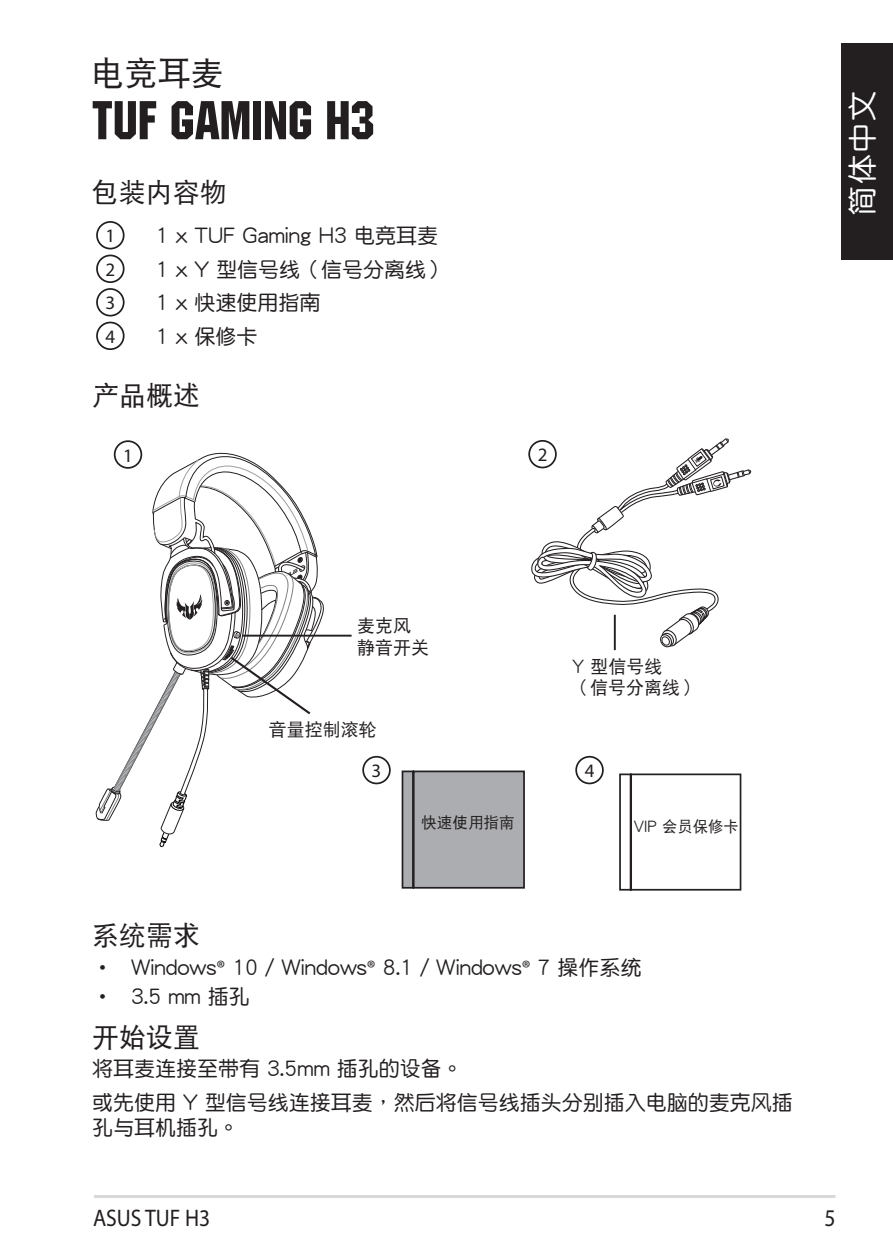
<style>
.page{position:relative;width:893px;height:1259px;background:#fff}
.page>*{position:absolute;margin:0;border:0;box-sizing:border-box;transform-origin:0 0}
.t1{font:54px "Machine IT Cby BT";color:#231f20}
.t2{font:33px "DF Hei GB5 Std W5";color:#231f20}
.t3{font:30px "DF Yuan GB5 Std W5";color:#fff}
.t4{font:27px "DF Hei GB5 Std W5";color:#231f20}
.t5{font:24px "Myriad Pro";color:#231f20;scale:.9 1}
.t6{font:21px/33.6px "DF Yuan GB5 Std W5";color:#231f20}
.t7{font:18.9px "Myriad Pro";color:#231f20}
.t8{font:18px/21.6px "DF Hei GB5 Std W5";color:#231f20}
.t9{font:15.6px "DF Hei GB5 Std W5";color:#231f20}
.t10{font:15.3px "DF Hei GB5 Std W5";color:#231f20}
.s1{font-family:"Myriad Pro"}
</style>
<div class="page">
<hr style="left:94px;top:1195px;width:741px;height:3px;background:#d8d8d8">
<div style="left:841px;top:43px;width:52px;height:217px;background:#231f20"></div>
<div style="left:96px;top:221px;width:29px;height:28px;border:2px solid #231f20;border-radius:50%"></div>
<div style="left:96px;top:255px;width:29px;height:28px;border:2px solid #231f20;border-radius:50%"></div>
<div style="left:96px;top:288px;width:29px;height:28px;border:2px solid #231f20;border-radius:50%"></div>
<div style="left:96px;top:322px;width:29px;height:28px;border:2px solid #231f20;border-radius:50%"></div>
<div style="left:528px;top:440px;width:29px;height:28px;border:2px solid #231f20;border-radius:50%"></div>
<div style="left:362px;top:756px;width:29px;height:28px;border:2px solid #231f20;border-radius:50%"></div>
<div style="left:575px;top:756px;width:29px;height:28px;border:2px solid #231f20;border-radius:50%"></div>
<div style="left:114px;top:440px;width:28px;height:29px;border:2px solid #231f20;border-radius:50%"></div>
<hr style="left:614px;top:615px;width:2px;height:35px;background:#231f20">
<hr style="left:243px;top:634px;width:109px;height:2px;background:#231f20">
<svg style="left:98px;top:453px;width:224px;height:394px"></svg>
<svg style="left:529px;top:438px;width:223px;height:211px"></svg>
<svg style="left:619px;top:773px;width:123px;height:118px"></svg>
<svg style="left:401px;top:770px;width:124px;height:119px;background:#a2a3a7"></svg>
<h2 class="t2" style="left:92px;top:56px;width:134px">電競耳麥</h2>
<h1 class="t1" style="left:92px;top:88px;width:285px">TUF GAMING H3</h1>
<p class="t4" style="left:92px;top:178px;width:136px">包裝內容物</p>
<p class="t7" style="left:105px;top:224px;width:11px">1</p>
<p class="t6" style="left:156px;top:218px;width:284px">1 x TUF Gaming H3 電競耳麥</p>
<p class="t7" style="left:105px;top:258px;width:11px">2</p>
<p class="t6" style="left:156px;top:252px;width:293px">1 x Y 型信號線（信號分離線）</p>
<p class="t7" style="left:105px;top:291px;width:11px">3</p>
<p class="t6" style="left:156px;top:285px;width:166px">1 x 快速使用指南</p>
<p class="t7" style="left:105px;top:325px;width:11px">4</p>
<p class="t6" style="left:156px;top:319px;width:103px">1 x 保修卡</p>
<p class="t4" style="left:92px;top:381px;width:109px">產品概述</p>
<p class="t7" style="left:123px;top:444px;width:11px">1</p>
<p class="t7" style="left:538px;top:443px;width:11px">2</p>
<h3 class="t3" style="left:846px;top:216px;width:126px;rotate:-90deg">簡體中文</h3>
<p class="t8" style="left:357px;top:615px;width:73px">麥克風靜音開關</p>
<p class="t8" style="left:269px;top:718px;width:109px">音量控制滾輪</p>
<p class="t8" style="left:572px;top:655px;width:127px">Y 型信號線<br>（信號分離線）</p>
<p class="t7" style="left:372px;top:759px;width:11px">3</p>
<p class="t7" style="left:585px;top:759px;width:11px">4</p>
<p class="t9" style="left:421px;top:814px;width:95px">快速使用指南</p>
<p class="t10" style="left:634px;top:818px;width:107px">VIP 會員保修卡</p>
<p class="t4" style="left:92px;top:921px;width:109px">系統需求</p>
<p class="t6" style="left:92px;top:950px;width:551px">• Windows<span class="s1">®</span> 10 / Windows<span class="s1">®</span> 8.1 / Windows<span class="s1">®</span> 7 操作系統</p>
<p class="t6" style="left:92px;top:979px;width:159px">• 3.5 mm 插孔</p>
<p class="t4" style="left:92px;top:1022px;width:109px">開始設置</p>
<p class="t6" style="left:92px;top:1051px;width:702px">將耳麥連接至帶有 3.5mm 插孔的設備。<br>或先使用 Y 型信號線連接耳麥，然後將信號線插頭分別插入電腦的麥克風插</p>
<p class="t6" style="left:92px;top:1110px;width:148px">孔與耳機插孔。</p>
<p class="t5" style="left:93px;top:1203px;width:132px">ASUS TUF H3</p>
<p class="t5" style="left:824px;top:1203px;width:14px">5</p>
</div>
